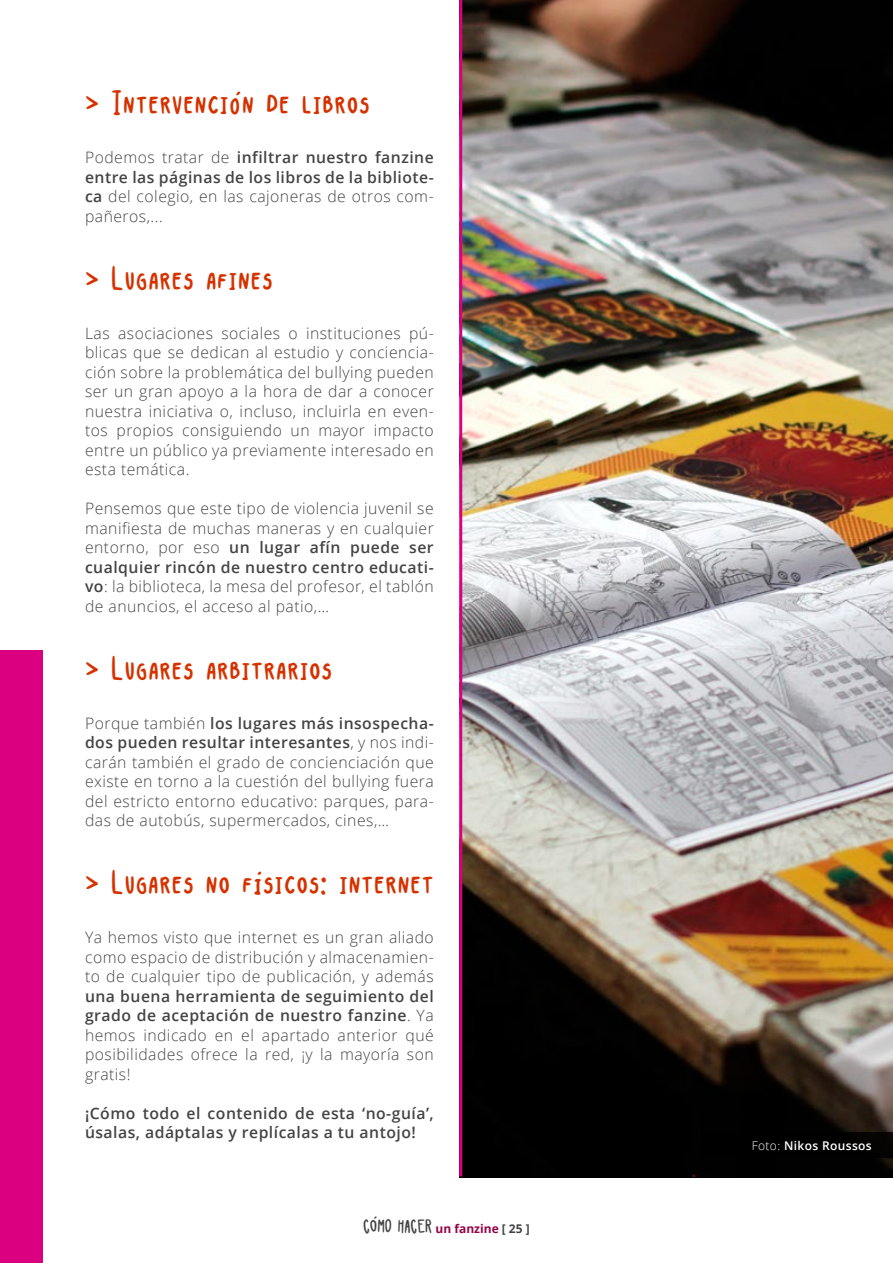
<style>
.page{position:relative;width:893px;height:1263px;background:#fff}
.page>*{position:absolute;margin:0;border:0;box-sizing:border-box;transform-origin:0 0}
.t1{font:37.5px "Kap";letter-spacing:.02em;color:#d53200}
.t2{font:21px "Kap";color:#444}
.t3{font:300 15.75px/19.5px "Open Sans";letter-spacing:.03em;color:#444;text-align:justify}
.t4{font:600 15.75px/19.5px "Open Sans";letter-spacing:.03em;color:#444;text-align:justify}
.t5{font:600 12px "Open Sans";letter-spacing:.03em;color:#fff}
.s1{font-weight:300}
.s2{font-weight:600}
.s3{font-family:"Open Sans";font-weight:700;font-size:12px;color:#960447}
.s4{font-family:"Open Sans";font-weight:700;font-size:12px}
</style>
<div class="page">
<div style="left:0;top:651px;width:43px;height:612px;background:#db0080"></div>
<img style="left:459px;top:0;width:434px;height:1177px">
<hr style="left:459px;top:0;width:3px;height:1176px;background:#db0080">
<div style="left:702px;top:1132px;width:191px;height:26px;background:#000"></div>
<h1 class="t1" style="left:85px;top:84px;width:286px">&gt; Intervención de libros</h1>
<p class="t4" style="left:85px;top:147px;width:350px"><span class="s1">Podemos tratar de</span> infiltrar nuestro fanzine entre las páginas de los libros de la bibliote&shy;ca <span class="s1">del colegio, en las cajoneras de otros com&shy;pañeros,...</span></p>
<h1 class="t1" style="left:85px;top:260px;width:189px">&gt; Lugares afines</h1>
<p class="t3" style="left:85px;top:323px;width:350px">Las asociaciones sociales o instituciones pú&shy;blicas que se dedican al estudio y conciencia&shy;ción sobre la problemática del bullying pueden ser un gran apoyo a la hora de dar a conocer nuestra iniciativa o, incluso, incluirla en even&shy;tos propios consiguiendo un mayor impacto entre un público ya previamente interesado en esta temática.</p>
<p class="t3" style="left:85px;top:498px;width:350px">Pensemos que este tipo de violencia juvenil se manifiesta de muchas maneras y en cualquier entorno, por eso <span class="s2">un lugar afín puede ser cualquier rincón de nuestro centro educati&shy;vo</span>: la biblioteca, la mesa del profesor, el tablón de anuncios, el acceso al patio,…</p>
<h1 class="t1" style="left:85px;top:650px;width:249px">&gt; Lugares arbitrarios</h1>
<p class="t3" style="left:85px;top:713px;width:350px">Porque también <span class="s2">los lugares más insospecha&shy;dos pueden resultar interesantes</span>, y nos indi&shy;carán también el grado de concienciación que existe en torno a la cuestión del bullying fuera del estricto entorno educativo: parques, para&shy;das de autobús, supermercados, cines,…</p>
<h1 class="t1" style="left:85px;top:864px;width:350px">&gt; Lugares no físicos: internet</h1>
<p class="t3" style="left:85px;top:927px;width:350px">Ya hemos visto que internet es un gran aliado como espacio de distribución y almacenamien&shy;to de cualquier tipo de publicación, y además</p>
<p class="t3" style="left:85px;top:986px;width:350px"><span class="s2">una buena herramienta de seguimiento del grado de aceptación de nuestro fanzine</span>. Ya hemos indicado en el apartado anterior qué posibilidades ofrece la red, ¡y la mayoría son gratis!</p>
<p class="t4" style="left:85px;top:1103px;width:350px">¡Cómo todo el contenido de esta ‘no-guía’, úsalas, adáptalas y replícalas a tu antojo!</p>
<h2 class="t2" style="left:363px;top:1216px;width:168px">CÓMO HACER <span class="s3">un fanzine</span> <span class="s4">[ 25 ]</span></h2>
<p class="t5" style="left:752px;top:1137px;width:121px"><span class="s1">Foto:</span> Nikos Roussos</p>
</div>
